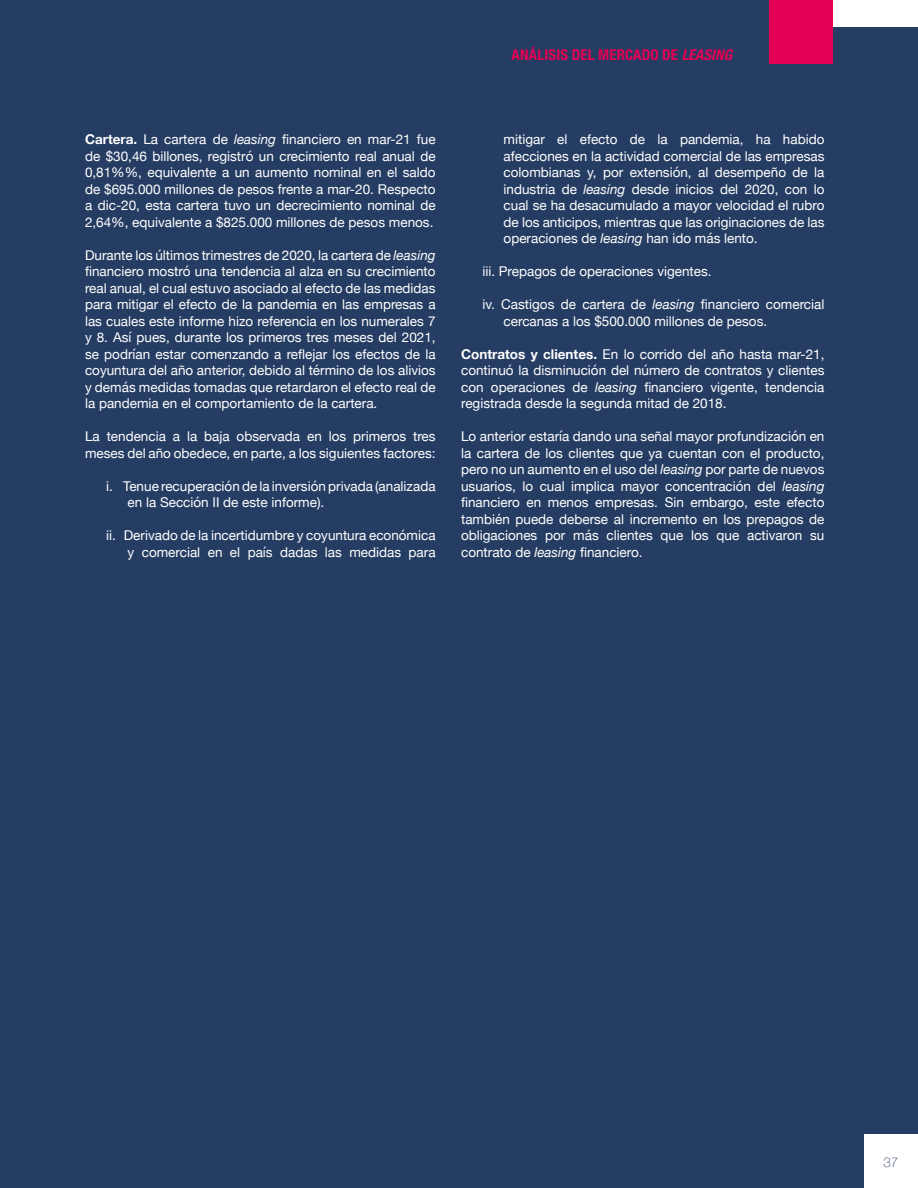
<style>
.page{position:relative;width:918px;height:1188px;background:#263d63}
.page>*{position:absolute;margin:0;border:0;box-sizing:border-box;transform-origin:0 0}
.t1{font:700 condensed 15px "Helvetica Neue LT Std";letter-spacing:.005em;color:#e30054}
.Cuerpo_de_texto{font:13.5px/16.5px "Helvetica Neue";color:#fff;text-align:justify}
.t2{font:100 13.5px "Helvetica Neue";color:#263d63}
.s1{font-style:italic}
.s2{font-weight:700}
</style>
<div class="page">
<div style="left:864px;top:1134px;width:54px;height:54px;background:#fff"></div>
<div style="left:769px;top:0;width:64px;height:64px;background:#e30054"></div>
<div style="left:833px;top:0;width:85px;height:27px;background:#fff"></div>
<p class="t1" style="left:511px;top:46px;width:222px">ANÁLISIS DEL MERCADO DE <span class="s1">LEASING</span></p>
<p class="Cuerpo_de_texto" style="left:85px;top:132px;width:352px"><span class="s2">Cartera.</span> La cartera de <span class="s1">leasing</span> financiero en mar-21 fue de $30,46 billones, registró un crecimiento real anual de 0,81%%, equivalente a un aumento nominal en el saldo de $695.000 millones de pesos frente a mar-20. Respecto a dic-20, esta cartera tuvo un decrecimiento nominal de 2,64%, equivalente a $825.000 millones de pesos menos.</p>
<p class="Cuerpo_de_texto" style="left:85px;top:247px;width:352px">Durante los últimos trimestres de 2020, la cartera de <span class="s1">leasing </span>financiero mostró una tendencia al alza en su crecimiento real anual, el cual estuvo asociado al efecto de las medidas para mitigar el efecto de la pandemia en las empresas a las cuales este informe hizo referencia en los numerales 7 y 8. Así pues, durante los primeros tres meses del 2021, se podrían estar comenzando a reflejar los efectos de la coyuntura del año anterior, debido al término de los alivios y demás medidas tomadas que retardaron el efecto real de la pandemia en el comportamiento de la cartera.</p>
<p class="Cuerpo_de_texto" style="left:85px;top:429px;width:352px">La tendencia a la baja observada en los primeros tres meses del año obedece, en parte, a los siguientes factores:</p>
<p class="Cuerpo_de_texto" style="left:128px;top:478px;width:310px;text-indent:-21px">i. Tenue recuperación de la inversión privada (analizada en la Sección II de este informe).</p>
<p class="Cuerpo_de_texto" style="left:106px;top:528px;width:331px;text-align:right">ii. Derivado de la incertidumbre y coyuntura económica y comercial en el país dadas las medidas para</p>
<p class="Cuerpo_de_texto" style="left:504px;top:132px;width:322px">mitigar el efecto de la pandemia, ha habido afecciones en la actividad comercial de las empresas colombianas y, por extensión, al desempeño de la industria de <span class="s1">leasing</span> desde inicios del 2020, con lo cual se ha desacumulado a mayor velocidad el rubro de los anticipos, mientras que las originaciones de las operaciones de <span class="s1">leasing</span> han ido más lento.</p>
<p class="Cuerpo_de_texto" style="left:482px;top:264px;width:231px">iii. Prepagos de operaciones vigentes.</p>
<p class="Cuerpo_de_texto" style="left:504px;top:297px;width:322px;text-indent:-21px">iv. Castigos de cartera de <span class="s1">leasing</span> financiero comercial cercanas a los $500.000 millones de pesos.</p>
<p class="Cuerpo_de_texto" style="left:461px;top:346px;width:365px"><span class="s2">Contratos y clientes.</span> En lo corrido del año hasta mar-21, continuó la disminución del número de contratos y clientes con operaciones de <span class="s1">leasing</span> financiero vigente, tendencia registrada desde la segunda mitad de 2018.</p>
<p class="Cuerpo_de_texto" style="left:461px;top:429px;width:365px">Lo anterior estaría dando una señal mayor profundización en la cartera de los clientes que ya cuentan con el producto, pero no un aumento en el uso del <span class="s1">leasing</span> por parte de nuevos usuarios, lo cual implica mayor concentración del <span class="s1">leasing </span>financiero en menos empresas. Sin embargo, este efecto también puede deberse al incremento en los prepagos de obligaciones por más clientes que los que activaron su contrato de <span class="s1">leasing</span> financiero.</p>
<p class="t2" style="left:883px;top:1152px;width:17px">37</p>
</div>
